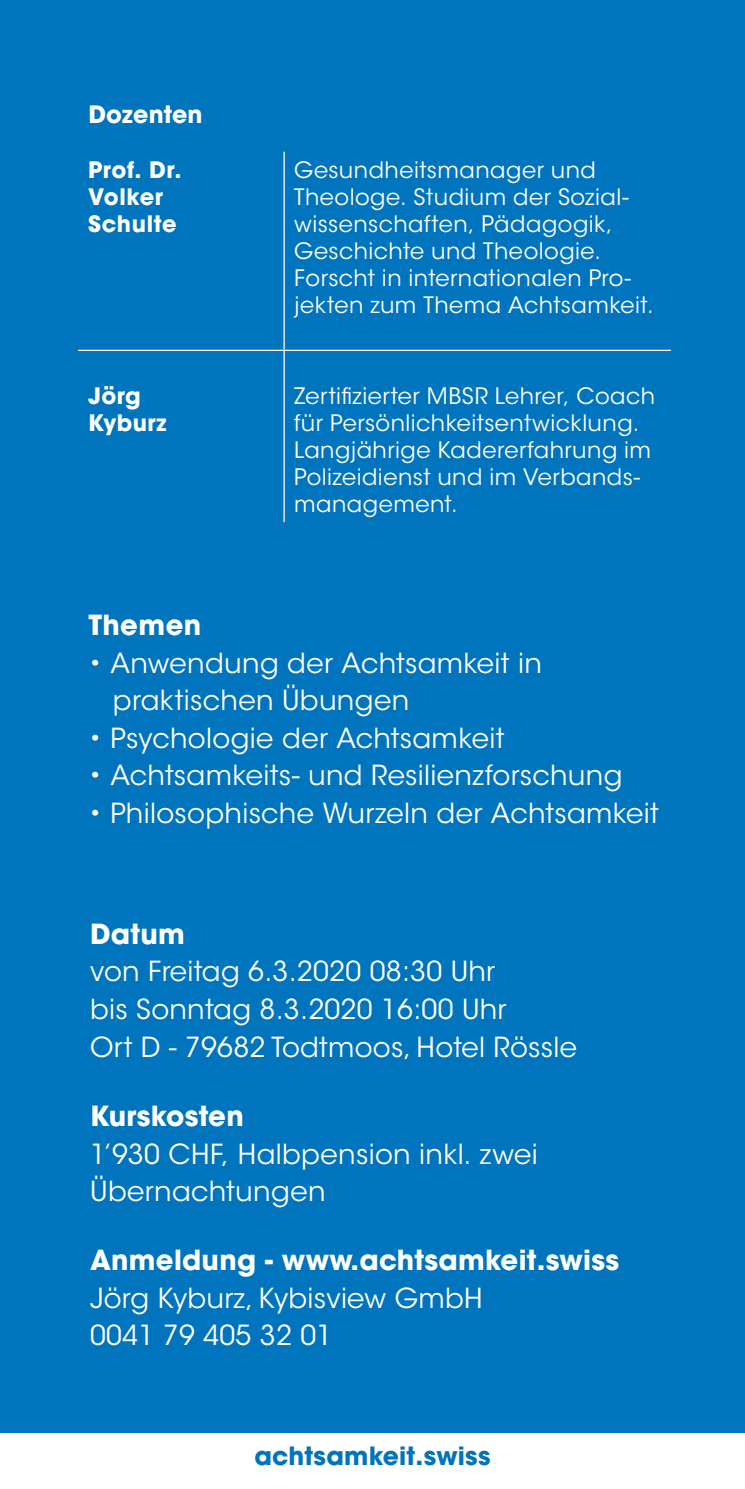
<style>
.page{position:relative;width:745px;height:1489px;background:#fff}
.page>*{position:absolute;margin:0;border:0;box-sizing:border-box;transform-origin:0 0}
.t1{font:27.5px/37.5px "ITC Avant Garde Std";letter-spacing:.01em;color:#fff}
.t2{font:700 27.5px "ITC Avant Garde Std";letter-spacing:.01em;color:#fff}
.t3{font:700 25px "ITC Avant Garde Std";letter-spacing:.01em;color:#0074bc}
.t4{font:700 23.75px "ITC Avant Garde Std";letter-spacing:.01em;color:#fff}
.t5{font:22.5px/27px "ITC Avant Garde Std";letter-spacing:.02em;color:#fff}
.t6{font:700 22.5px/27px "ITC Avant Garde Std";letter-spacing:.025em;color:#fff}
</style>
<div class="page">
<div style="left:0;top:0;width:744px;height:1431px;background:#0074bc"></div>
<hr style="left:283px;top:152px;width:1px;height:198px;background:#fff">
<hr style="left:78px;top:350px;width:206px;height:1px;background:#fff">
<hr style="left:284px;top:350px;width:386px;height:1px;background:#fff">
<hr style="left:283px;top:351px;width:1px;height:171px;background:#fff">
<p class="t4" style="left:88px;top:99px;width:116px">Dozenten</p>
<p class="t6" style="left:88px;top:156px;width:95px">Prof. Dr.<br>Volker<br>Schulte</p>
<p class="t5" style="left:294px;top:157px;width:361px">Gesundheitsmanager und<br>Theologe. Studium der Sozial&shy;wissenschaften, Pädagogik,<br>Geschichte und Theologie.<br>Forscht in internationalen Pro&shy;jekten zum Thema Achtsamkeit.</p>
<p class="t6" style="left:88px;top:382px;width:80px">Jörg<br>Kyburz</p>
<p class="t5" style="left:294px;top:382px;width:362px">Zertifizierter MBSR Lehrer, Coach für Persönlichkeitsentwicklung.<br>Langjährige Kadererfahrung im<br>Polizeidienst und im Verbands&shy;management.</p>
<p class="t2" style="left:88px;top:607px;width:114px">Themen</p>
<p class="t1" style="left:113px;top:644px;width:430px;text-indent:-25px">• Anwendung der Achtsamkeit in praktischen Übungen</p>
<p class="t1" style="left:88px;top:719px;width:417px">• Psychologie der Achtsamkeit</p>
<p class="t1" style="left:88px;top:756px;width:535px">• Achtsamkeits- und Resilienzforschung</p>
<p class="t1" style="left:88px;top:794px;width:571px">• Philosophische Wurzeln der Achtsamkeit</p>
<p class="t2" style="left:90px;top:915px;width:96px">Datum</p>
<p class="t1" style="left:90px;top:953px;width:488px">von Freitag 6.3.2020 08:30 Uhr<br>bis Sonntag 8.3.2020 16:00 Uhr<br>Ort D - 79682 Todtmoos, Hotel Rössle</p>
<p class="t2" style="left:90px;top:1097px;width:155px">Kurskosten</p>
<p class="t1" style="left:90px;top:1135px;width:449px">1’930 CHF, Halbpension inkl. zwei<br>Übernachtungen</p>
<p class="t2" style="left:90px;top:1241px;width:530px">Anmeldung - www.achtsamkeit.swiss</p>
<p class="t1" style="left:90px;top:1279px;width:393px">Jörg Kyburz, Kybisview GmbH<br>0041 79 405 32 01</p>
<p class="t3" style="left:254px;top:1439px;width:237px">achtsamkeit.swiss</p>
</div>
